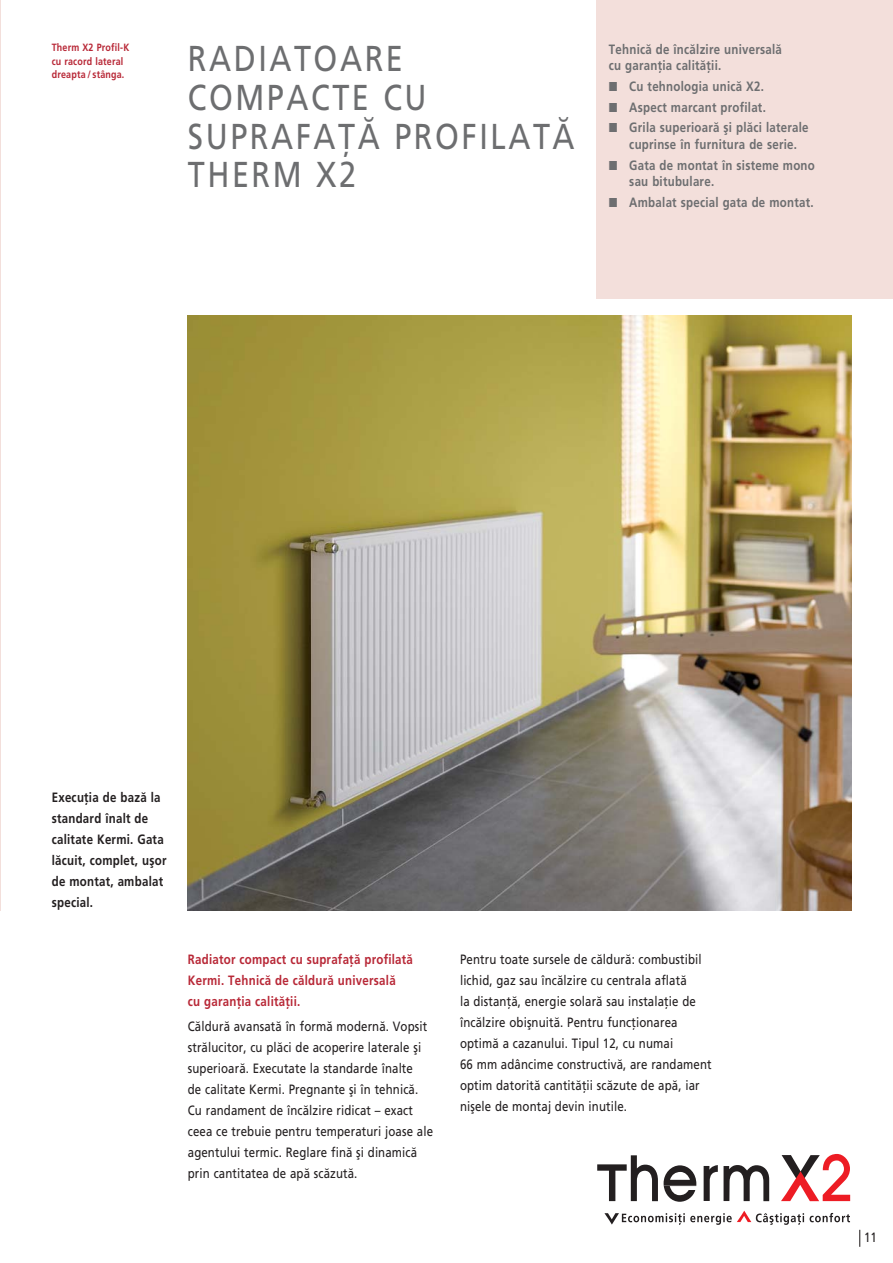
<style>
.page{position:relative;width:893px;height:1263px;background:#fff}
.page>*{position:absolute;margin:0;border:0;box-sizing:border-box;transform-origin:0 0}
.t1{font:36px/39px "Frutiger LT Com";letter-spacing:.085em;color:#6d6e70;scale:.85 1}
.t2{font:13.5px/21px "Frutiger LT Com";letter-spacing:.01em;color:#231f20;scale:.85 1}
.t3{font:700 13.5px/20.7px "Frutiger LT Com";letter-spacing:.02em;color:#6d6e70;scale:.85 1}
.t4{font:700 13.5px/21px "Frutiger LT Com";letter-spacing:.02em;color:#231f20;scale:.85 1}
.t5{font:700 13.5px/21px "Frutiger LT Com";letter-spacing:.02em;color:#b82837;scale:.85 1}
.t6{font:700 10.5px/13.5px "Frutiger LT Com";letter-spacing:.02em;color:#b82837;scale:.85 1}
</style>
<div class="page">
<svg style="left:859px;top:1230px;width:1px;height:17px"></svg>
<div style="left:596px;top:0;width:297px;height:299px;background:#f3dfdb"></div>
<img style="left:188px;top:316px;width:663px;height:595px">
<hr style="left:0;top:0;width:1px;height:911px;background:#f3dfdb">
<svg style="left:597px;top:1155px;width:99px;height:47px"></svg>
<svg style="left:704px;top:1165px;width:65px;height:36px"></svg>
<svg style="left:781px;top:1154px;width:69px;height:47px"></svg>
<svg style="left:604px;top:1211px;width:246px;height:14px"></svg>
<p class="t6" style="left:52px;top:42px;width:93px">Therm X2 Profil-K cu racord lateral dreapta / stânga.</p>
<h1 class="t1" style="left:188px;top:41px;width:457px">RADIATOARE<br>COMPACTE CU<br>SUPRAFAŢĂ PROFILATĂ<br>THERM X2</h1>
<p class="t3" style="left:609px;top:42px;width:205px;line-height:16.5px">Tehnică de încălzire universală cu garanţia calităţii.</p>
<p class="t3" style="left:629px;top:77px;width:212px">Cu tehnologia unică X2.<br>Aspect marcant profilat.<br>Grila superioară şi plăci laterale</p>
<p class="t3" style="left:629px;top:135px;width:220px">cuprinse în furnitura de serie.<br>Gata de montat în sisteme mono</p>
<p class="t3" style="left:629px;top:172px;width:218px">sau bitubulare.<br>Ambalat special gata de montat.</p>
<p class="t4" style="left:52px;top:788px;width:136px">Execuţia de bază la standard înalt de calitate Kermi. Gata lăcuit, complet, uşor de montat, ambalat special.</p>
<p class="t5" style="left:188px;top:949px;width:266px">Radiator compact cu suprafaţă profilată<br>Kermi. Tehnică de căldură universală<br>cu garanţia calităţii.</p>
<p class="t2" style="left:188px;top:1017px;width:290px">Căldură avansată în formă modernă. Vopsit strălucitor, cu plăci de acoperire laterale şi superioară. Executate la standarde înalte<br>de calitate Kermi. Pregnante şi în tehnică.<br>Cu randament de încălzire ridicat – exact ceea ce trebuie pentru temperaturi joase ale agentului termic. Reglare fină şi dinamică prin cantitatea de apă scăzută.</p>
<p class="t2" style="left:460px;top:949px;width:298px">Pentru toate sursele de căldură: combustibil lichid, gaz sau încălzire cu centrala aflată<br>la distanţă, energie solară sau instalaţie de încălzire obişnuită. Pentru funcţionarea optimă a cazanului. Tipul 12, cu numai<br>66 mm adâncime constructivă, are randament optim datorită cantităţii scăzute de apă, iar nişele de montaj devin inutile.</p>
<p class="t2" style="left:864px;top:1228px;width:17px">11</p>
</div>
